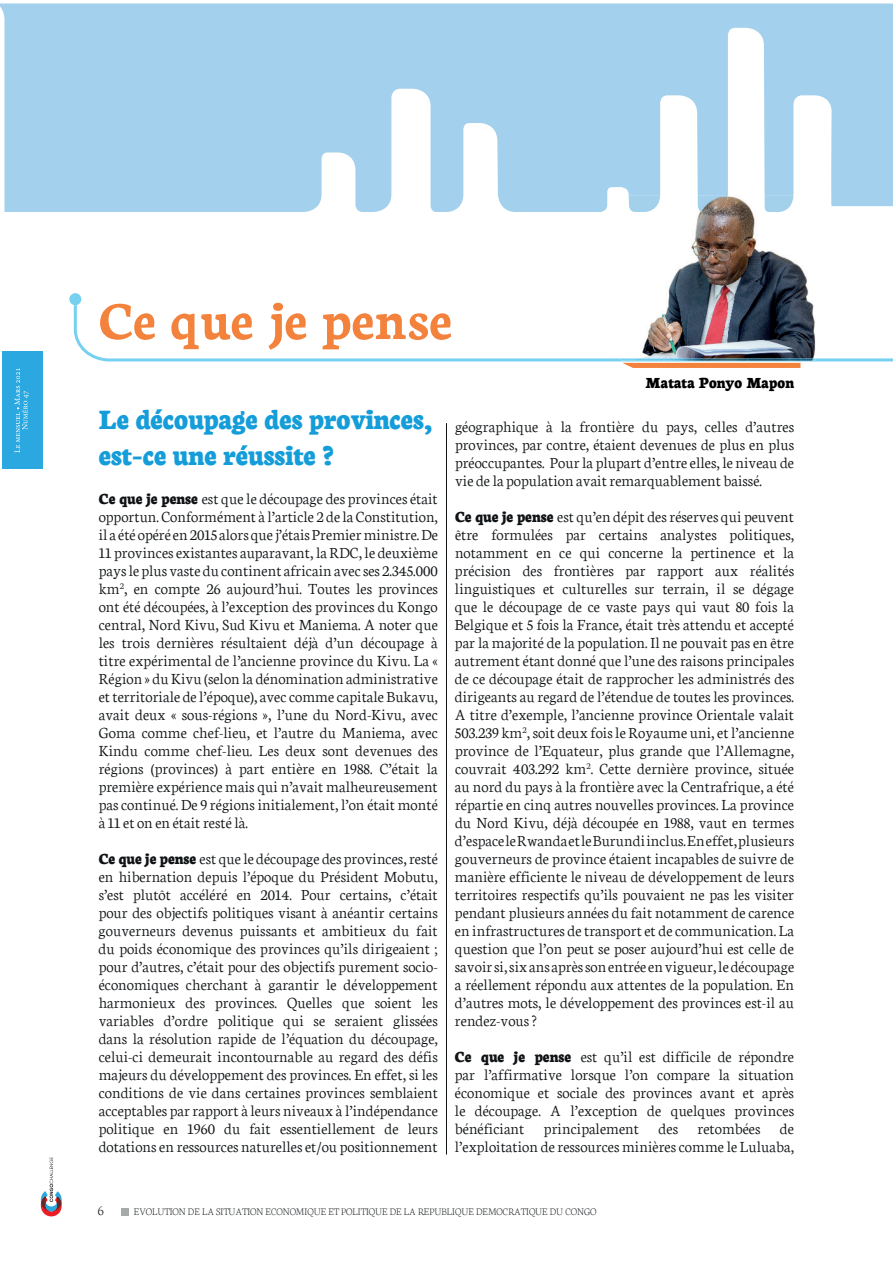
<style>
.page{position:relative;width:893px;height:1263px;background:#fff}
.page>*{position:absolute;margin:0;border:0;box-sizing:border-box;transform-origin:0 0}
.t1{font:700 57px "Neuton";color:#f3823d}
.t2{font:800 30px/36px "Neuton";color:#149dd9}
.t3{font:300 16.5px/18px "Neuton";color:#101315;text-align:justify}
.t4{font:800 16.5px "Neuton";letter-spacing:.01em;color:#000001}
.t5{font:200 15px "Neuton";color:#101315}
.t6{font:200 10.5px "Neuton";color:#101315}
.s1{font-weight:800}
</style>
<div class="page">
<svg style="left:41px;top:1157px;width:21px;height:59px"></svg>
<div style="left:2px;top:352px;width:40px;height:117px;background:#2aa8df"></div>
<svg style="left:15px;top:368px;width:14px;height:85px"></svg>
<svg style="left:0;top:4px;width:893px;height:208px;background:#afd6ee"></svg>
<img style="left:617px;top:195px;width:198px;height:110px">
<img style="left:629px;top:195px;width:164px;height:17px">
<hr style="left:446px;top:423px;width:1px;height:731px;background:#101315">
<svg style="left:623px;top:363px;width:177px;height:5px"></svg>
<svg style="left:74px;top:305px;width:819px;height:56px"></svg>
<img style="left:619px;top:358px;width:196px;height:3px">
<svg style="left:69px;top:293px;width:12px;height:12px"></svg>
<div style="left:121px;top:1209px;width:7px;height:7px;background:#a7aaaa"></div>
<h1 class="t1" style="left:99px;top:290px;width:355px">Ce que je pense</h1>
<p class="t4" style="left:646px;top:375px;width:150px">Matata Ponyo Mapon</p>
<h2 class="t2" style="left:99px;top:402px;width:335px">Le découpage des provinces, est-ce une réussite ?</h2>
<p class="t3" style="left:99px;top:490px;width:341px"><span class="s1">Ce que je pense</span> est que le découpage des provinces était opportun. Conformément à l’article 2 dela Constitution, il a été opéréen2015 alorsquej’étaisPremierministre.De 11 provinces existantes auparavant, la RDC, le deuxième paysle plus vaste du continent africain avecses 2.345.000 km<sup>2</sup>, en compte 26 aujourd’hui. Toutes les provinces ont été découpées, à l’exception des provinces du Kongo central, Nord Kivu, Sud Kivu et Maniema. A noter que les trois dernières résultaient déjà d’un découpage à titre expérimental de l’ancienne province du Kivu. La « Région » duKivu (selon la dénomination administrative etterritoriale del’époque), aveccommecapitale Bukavu, avait deux « sous-régions », l’une du Nord-Kivu, avec Goma comme chef-lieu, et l’autre du Maniema, avec Kindu comme chef-lieu. Les deux sont devenues des régions (provinces) à part entière en 1988. C’était la première expérience mais qui n’avait malheureusement pas continué. De 9 régions initialement, l’on était monté à 11 et on en était resté là.</p>
<p class="t3" style="left:99px;top:850px;width:341px"><span class="s1">Ce que je pense</span> est quele découpage des provinces,resté en hibernation depuis l’époque du Président Mobutu, s’est plutôt accéléré en 2014. Pour certains, c’était pour des objectifs politiques visant à anéantir certains gouverneurs devenus puissants et ambitieux du fait du poids économique des provinces qu’ils dirigeaient ; pour d’autres, c’était pour des objectifs purement socio&shy;économiques cherchant à garantir le développement harmonieux des provinces. Quelles que soient les variables d’ordre politique qui se seraient glissées dans la résolution rapide de l’équation du découpage, celui-ci demeurait incontournable au regard des défis majeurs du développement des provinces. En effet, si les conditions de vie dans certaines provinces semblaient acceptables par rapport à leurs niveaux à l’indépendance politique en 1960 du fait essentiellement de leurs dotations en ressources naturelles et/ou positionnement</p>
<p class="t3" style="left:455px;top:418px;width:341px">géographique à la frontière du pays, celles d’autres provinces, par contre, étaient devenues de plus en plus préoccupantes. Pour la plupart d’entreelles, le niveau de vie de la population avait remarquablement baissé.</p>
<p class="t3" style="left:455px;top:508px;width:341px"><span class="s1">Ce que je pense</span> est qu’en dépit desréserves qui peuvent être formulées par certains analystes politiques, notamment en ce qui concerne la pertinence et la précision des frontières par rapport aux réalités linguistiques et culturelles sur terrain, il se dégage que le découpage de ce vaste pays qui vaut 80 fois la Belgique et 5 fois la France, était très attendu et accepté par la majorité de la population. Il ne pouvait pas en être autrement étant donné que l’une des raisons principales de ce découpage était de rapprocher les administrés des dirigeants au regard de l’étendue de toutes les provinces.<br>A titre d’exemple, l’ancienne province Orientale valait 503.239 km<sup>2</sup>, soit deux fois le Royaume uni, et l’ancienne province de l’Equateur, plus grande que l’Allemagne, couvrait 403.292 km<sup>2</sup>. Cette dernière province, située au nord du pays à la frontière avec la Centrafrique, a été répartie en cinq autres nouvelles provinces. La province du Nord Kivu, déjà découpée en 1988, vaut en termes d’espaceleRwandaetleBurundiinclus.Eneffet,plusieurs gouverneurs de province étaient incapables de suivre de manière efficiente le niveau de développement de leurs territoires respectifs qu’ils pouvaient ne pas les visiter pendant plusieurs années du fait notamment de carence en infrastructures de transport et de communication. La question que l’on peut se poser aujourd’hui est celle de savoirsi,sixans aprèssonentréeenvigueur,ledécoupage a réellement répondu aux attentes de la population. En d’autres mots, le développement des provinces est-il au rendez-vous ?</p>
<p class="t3" style="left:455px;top:1048px;width:341px"><span class="s1">Ce que je pense</span> est qu’il est difficile de répondre par l’affirmative lorsque l’on compare la situation économique et sociale des provinces avant et après le découpage. A l’exception de quelques provinces bénéficiant principalement des retombées de l’exploitation de ressources minières comme le Luluaba,</p>
<p class="t5" style="left:98px;top:1202px;width:8px">6</p>
<p class="t6" style="left:134px;top:1206px;width:464px">EVOLUTION DE LA SITUATION ECONOMIQUE ET POLITIQUE DE LA REPUBLIQUE DEMOCRATIQUE DU CONGO</p>
</div>
